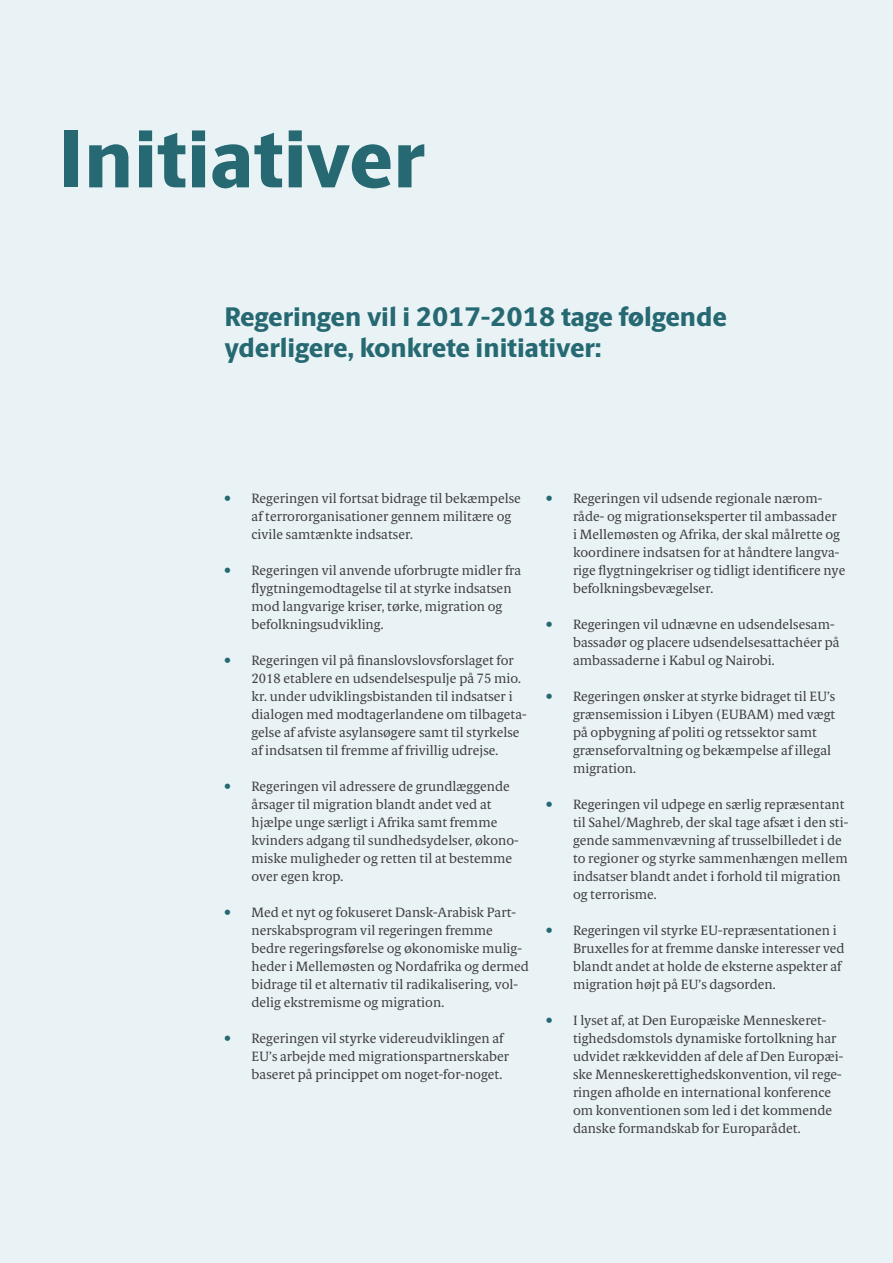
<style>
.page{position:relative;width:893px;height:1263px;background:#e9f3f6}
.page>*{position:absolute;margin:0;border:0;box-sizing:border-box;transform-origin:0 0}
.t1{font:800 82.5px "Berlingske Sans";letter-spacing:-.005em;color:#266972}
.t2{font:800 27px/31.5px "Berlingske Sans";color:#266972}
.t3{font:13.5px/18px "Berlingske Serif Text";color:#414042}
.s1{color:#266972}
</style>
<div class="page">
<h1 class="t1" style="left:58px;top:97px;width:368px">Initiativer</h1>
<h2 class="t2" style="left:225px;top:300px;width:504px">Regeringen vil i 2017-2018 tage følgende yderligere, konkrete initiativer:</h2>
<p class="t3" style="left:252px;top:489px;width:271px;text-indent:-27px"><span class="s1">•</span> Regeringen vil fortsat bidrage til bekæmpelse af terrororganisationer gennem militære og civile samtænkte indsatser.</p>
<p class="t3" style="left:252px;top:561px;width:271px;text-indent:-27px"><span class="s1">•</span> Regeringen vil anvende uforbrugte midler fra flygtningemodtagelse til at styrke indsatsen mod langvarige kriser, tørke, migration og befolkningsudvikling.</p>
<p class="t3" style="left:252px;top:651px;width:277px;text-indent:-27px"><span class="s1">•</span> Regeringen vil på finanslovslovsforslaget for 2018 etablere en udsendelsespulje på 75 mio. kr. under udviklingsbistanden til indsatser i dialogen med modtagerlandene om tilbageta&shy;gelse af afviste asylansøgere samt til styrkelse af indsatsen til fremme af frivillig udrejse.</p>
<p class="t3" style="left:252px;top:777px;width:269px;text-indent:-27px"><span class="s1">•</span> Regeringen vil adressere de grundlæggende årsager til migration blandt andet ved at hjælpe unge særligt i Afrika samt fremme kvinders adgang til sundhedsydelser, økono&shy;miske muligheder og retten til at bestemme over egen krop.</p>
<p class="t3" style="left:252px;top:903px;width:279px;text-indent:-27px"><span class="s1">•</span> Med et nyt og fokuseret Dansk-Arabisk Part&shy;nerskabsprogram vil regeringen fremme bedre regeringsførelse og økonomiske mulig&shy;heder i Mellemøsten og Nordafrika og dermed bidrage til et alternativ til radikalisering, vol&shy;delig ekstremisme og migration.</p>
<p class="t3" style="left:252px;top:1029px;width:259px;text-indent:-27px"><span class="s1">•</span> Regeringen vil styrke videreudviklingen af<br>EU’s arbejde med migrationspartnerskaber baseret på princippet om noget-for-noget.</p>
<p class="t3" style="left:573px;top:489px;width:274px;text-indent:-27px"><span class="s1">•</span> Regeringen vil udsende regionale nærom&shy;råde- og migrationseksperter til ambassader<br>i Mellemøsten og Afrika, der skal målrette og koordinere indsatsen for at håndtere langva&shy;rige flygtningekriser og tidligt identificere nye befolkningsbevægelser.</p>
<p class="t3" style="left:573px;top:615px;width:268px;text-indent:-27px"><span class="s1">•</span> Regeringen vil udnævne en udsendelsesam&shy;bassadør og placere udsendelsesattachéer på ambassaderne i Kabul og Nairobi.</p>
<p class="t3" style="left:573px;top:687px;width:264px;text-indent:-27px"><span class="s1">•</span> Regeringen ønsker at styrke bidraget til EU’s grænsemission i Libyen (EUBAM) med vægt på opbygning af politi og retssektor samt grænseforvaltning og bekæmpelse af illegal migration.</p>
<p class="t3" style="left:573px;top:795px;width:277px;text-indent:-27px"><span class="s1">•</span> Regeringen vil udpege en særlig repræsentant til Sahel/Maghreb, der skal tage afsæt i den sti&shy;gende sammenvævning af trusselbilledet i de to regioner og styrke sammenhængen mellem indsatser blandt andet i forhold til migration og terrorisme.</p>
<p class="t3" style="left:573px;top:921px;width:273px;text-indent:-27px"><span class="s1">•</span> Regeringen vil styrke EU-repræsentationen i Bruxelles for at fremme danske interesser ved blandt andet at holde de eksterne aspekter af migration højt på EU’s dagsorden.</p>
<p class="t3" style="left:573px;top:1011px;width:272px;text-indent:-27px"><span class="s1">•</span> I lyset af, at Den Europæiske Menneskeret&shy;tighedsdomstols dynamiske fortolkning har udvidet rækkevidden af dele af Den Europæi&shy;ske Menneskerettighedskonvention, vil rege&shy;ringen afholde en international konference om konventionen som led i det kommende danske formandskab for Europarådet.</p>
</div>
